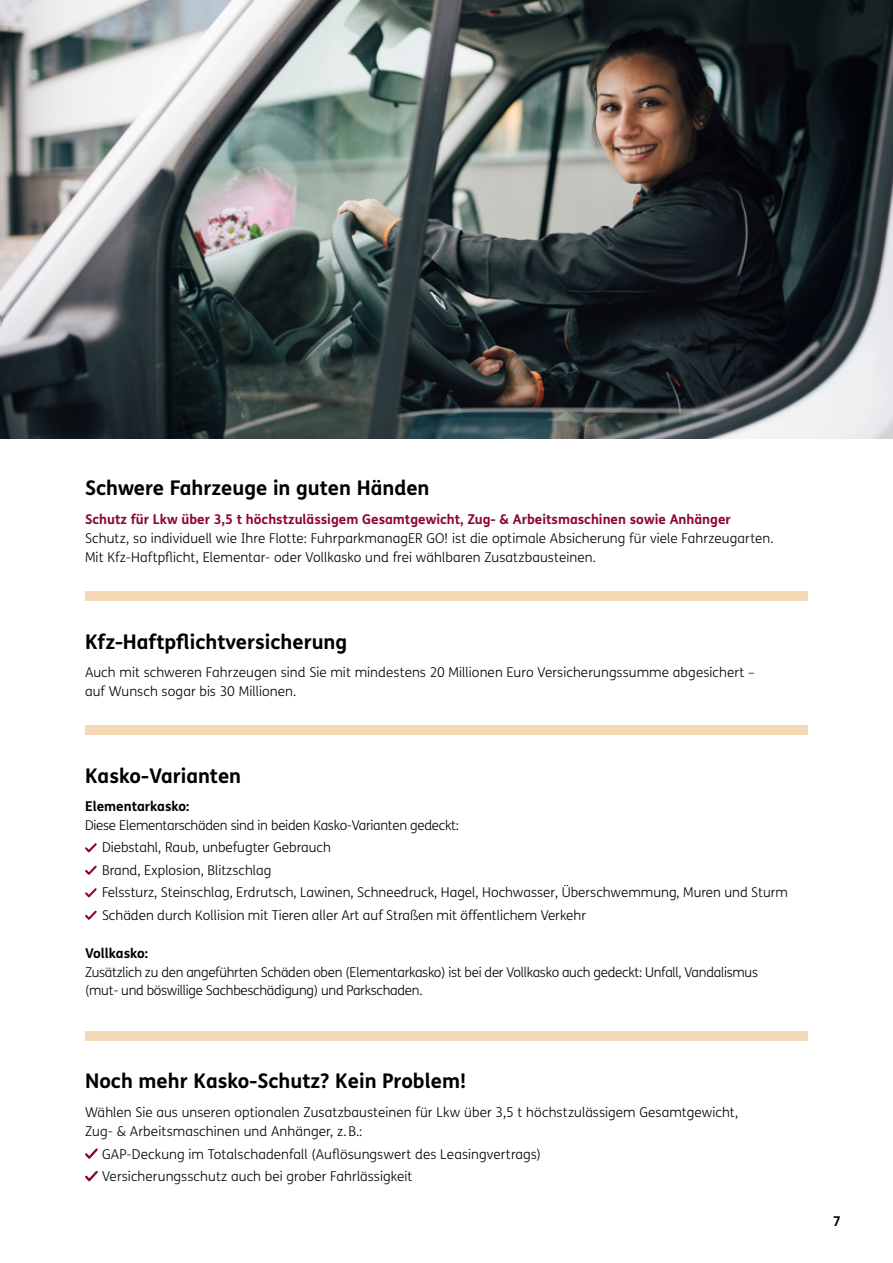
<style>
.page{position:relative;width:893px;height:1263px;background:#fff}
.page>*{position:absolute;margin:0;border:0;box-sizing:border-box;transform-origin:0 0}
.t1{font:700 20.25px "FS Me";color:#000}
.t2{font:300 13.5px/22.5px "FS Me";color:#000}
.t3{font:300 13.5px/18.9px "FS Me";letter-spacing:-.02em;color:#000}
.t4{font:700 13.5px "FS Me";color:#8d0439}
.t5{font:700 13.5px "FS Me";color:#000}
</style>
<div class="page">
<img style="left:0;top:0;width:893px;height:438px">
<svg style="left:85px;top:1148px;width:13px;height:11px"></svg>
<svg style="left:85px;top:1171px;width:13px;height:11px"></svg>
<svg style="left:85px;top:843px;width:12px;height:10px"></svg>
<svg style="left:85px;top:865px;width:12px;height:10px"></svg>
<svg style="left:85px;top:888px;width:12px;height:10px"></svg>
<svg style="left:85px;top:910px;width:12px;height:10px"></svg>
<div style="left:85px;top:591px;width:723px;height:10px;background:#f4d8b6"></div>
<div style="left:85px;top:725px;width:723px;height:10px;background:#f4d8b6"></div>
<div style="left:85px;top:1031px;width:723px;height:10px;background:#f4d8b6"></div>
<h1 class="t1" style="left:85px;top:472px;width:346px">Schwere Fahrzeuge in guten Händen</h1>
<p class="t4" style="left:85px;top:509px;width:647px">Schutz für Lkw über 3,5 t höchstzulässigem Gesamtgewicht, Zug- &amp; Arbeitsmaschinen sowie Anhänger</p>
<p class="t2" style="left:85px;top:529px;width:690px;line-height:19px">Schutz, so individuell wie Ihre Flotte: FuhrparkmanagER GO! ist die optimale Absicherung für viele Fahrzeugarten.<br>Mit Kfz-Haftpflicht, Elementar- oder Vollkasko und frei wählbaren Zusatzbausteinen.</p>
<h1 class="t1" style="left:85px;top:626px;width:264px">Kfz-Haftpflichtversicherung</h1>
<p class="t2" style="left:85px;top:662px;width:671px;line-height:19.2px">Auch mit schweren Fahrzeugen sind Sie mit mindestens 20 Millionen Euro Versicherungssumme abgesichert – auf Wunsch sogar bis 30 Millionen.</p>
<h1 class="t1" style="left:85px;top:760px;width:158px">Kasko-Varianten</h1>
<p class="t5" style="left:85px;top:796px;width:106px">Elementarkasko:</p>
<p class="t2" style="left:102px;top:813px;width:688px;text-indent:-17px">Diese Elementarschäden sind in beiden Kasko-Varianten gedeckt:<br>Diebstahl, Raub, unbefugter Gebrauch<br>Brand, Explosion, Blitzschlag<br>Felssturz, Steinschlag, Erdrutsch, Lawinen, Schneedruck, Hagel, Hochwasser, Überschwemmung, Muren und Sturm Schäden durch Kollision mit Tieren aller Art auf Straßen mit öffentlichem Verkehr</p>
<p class="t5" style="left:85px;top:942px;width:65px">Vollkasko:</p>
<p class="t3" style="left:85px;top:962px;width:674px">Zusätzlich zu den angeführten Schäden oben (Elementarkasko) ist bei der Vollkasko auch gedeckt: Unfall, Vandalismus (mut- und böswillige Sachbeschädigung) und Parkschaden.</p>
<h1 class="t1" style="left:85px;top:1065px;width:383px">Noch mehr Kasko-Schutz? Kein Problem!</h1>
<p class="t2" style="left:85px;top:1103px;width:655px;line-height:19px">Wählen Sie aus unseren optionalen Zusatzbausteinen für Lkw über 3,5 t höchstzulässigem Gesamtgewicht,<br>Zug- &amp; Arbeitsmaschinen und Anhänger, z.B.:</p>
<p class="t2" style="left:102px;top:1142px;width:440px">GAP-Deckung im Totalschadenfall (Auflösungswert des Leasingvertrags)<br>Versicherungsschutz auch bei grober Fahrlässigkeit</p>
<p class="t5" style="left:833px;top:1211px;width:9px">7</p>
</div>
